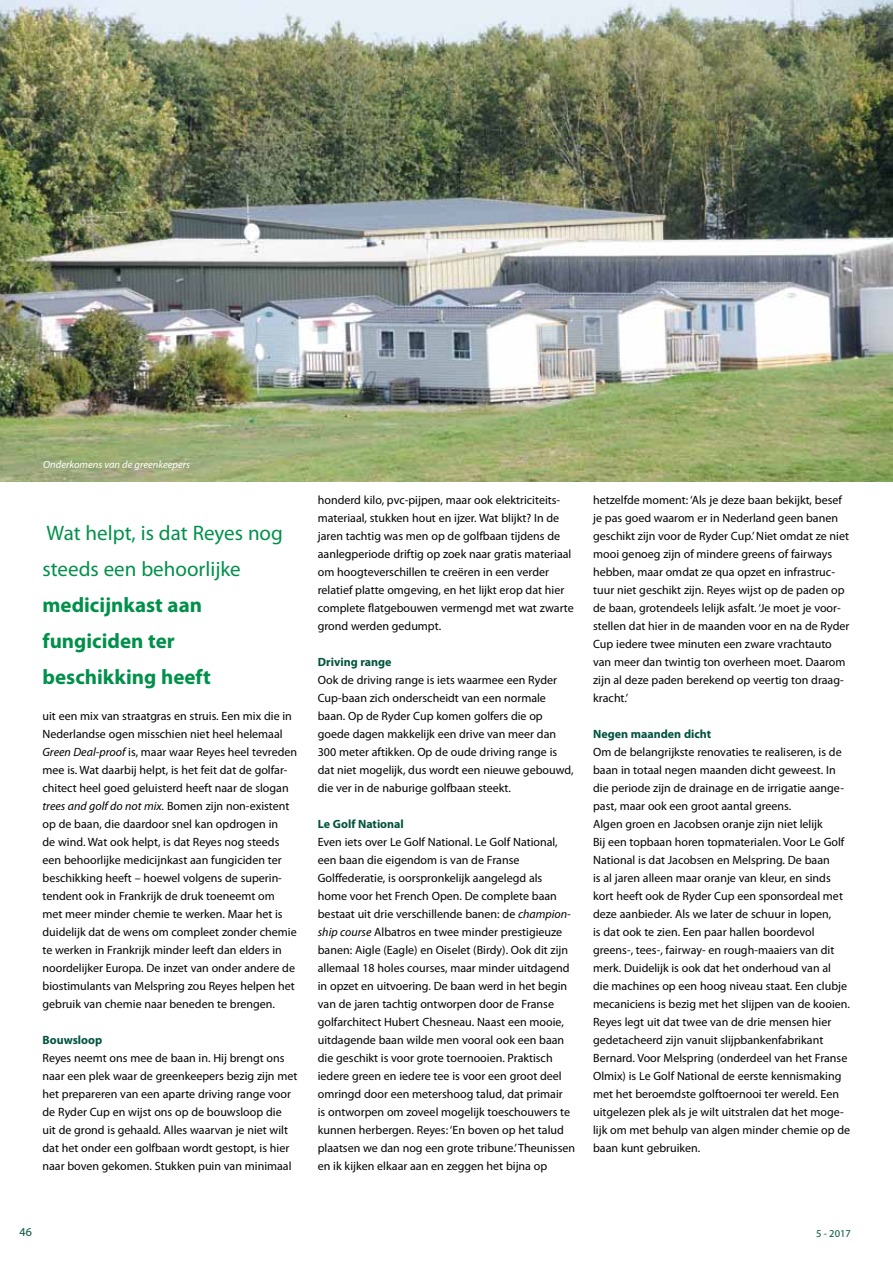
<style>
.page{position:relative;width:893px;height:1263px;background:#fff}
.page>*{position:absolute;margin:0;border:0;box-sizing:border-box;transform-origin:0 0}
.t1{font:700 21px/36px "Myriad Pro";color:#00904a}
.t2{font:21px/36px "Myriad Pro";color:#00904a}
.t3{font:12px/18px "Myriad Pro";color:#000}
.t4{font:700 12px "Myriad Pro";color:#00533d}
.t5{font:12px "Myriad Pro";color:#00533d}
.t6{font:italic 10.5px "Myriad Pro";color:#fff}
.t7{font:10.5px "Myriad Pro";color:#00533d}
.s1{font-style:italic}
</style>
<div class="page">
<img style="left:0;top:0;width:893px;height:481px">
<p class="t6" style="left:43px;top:458px;width:149px">Onderkomens van de greenkeepers</p>
<h1 class="t2" style="left:43px;top:515px;width:242px">Wat helpt, is dat Reyes nog steeds een behoorlijke</h1>
<h1 class="t1" style="left:43px;top:586px;width:170px">medicijnkast aan fungiciden ter beschikking heeft</h1>
<p class="t3" style="left:43px;top:707px;width:256px">uit een mix van straatgras en struis. Een mix die in Nederlandse ogen misschien niet heel helemaal <span class="s1">Green Deal-proof</span> is, maar waar Reyes heel tevreden mee is. Wat daarbij helpt, is het feit dat de golfar&shy;chitect heel goed geluisterd heeft naar de slogan <span class="s1">trees and golf do not mix.</span> Bomen zijn non-existent op de baan, die daardoor snel kan opdrogen in<br>de wind. Wat ook helpt, is dat Reyes nog steeds een behoorlijke medicijnkast aan fungiciden ter beschikking heeft – hoewel volgens de superin&shy;tendent ook in Frankrijk de druk toeneemt om met meer minder chemie te werken. Maar het is duidelijk dat de wens om compleet zonder chemie te werken in Frankrijk minder leeft dan elders in noordelijker Europa. De inzet van onder andere de biostimulants van Melspring zou Reyes helpen het gebruik van chemie naar beneden te brengen.</p>
<p class="t4" style="left:43px;top:1032px;width:61px">Bouwsloop</p>
<p class="t3" style="left:43px;top:1049px;width:256px">Reyes neemt ons mee de baan in. Hij brengt ons naar een plek waar de greenkeepers bezig zijn met het prepareren van een aparte driving range voor de Ryder Cup en wijst ons op de bouwsloop die uit de grond is gehaald. Alles waarvan je niet wilt dat het onder een golfbaan wordt gestopt, is hier naar boven gekomen. Stukken puin van minimaal</p>
<p class="t3" style="left:318px;top:491px;width:257px">honderd kilo, pvc-pijpen, maar ook elektriciteits&shy;materiaal, stukken hout en ijzer. Wat blijkt? In de jaren tachtig was men op de golfbaan tijdens de aanlegperiode driftig op zoek naar gratis materiaal om hoogteverschillen te creëren in een verder relatief platte omgeving, en het lijkt erop dat hier complete flatgebouwen vermengd met wat zwarte grond werden gedumpt.</p>
<p class="t4" style="left:318px;top:654px;width:75px">Driving range</p>
<p class="t3" style="left:318px;top:671px;width:257px">Ook de driving range is iets waarmee een Ryder Cup-baan zich onderscheidt van een normale baan. Op de Ryder Cup komen golfers die op goede dagen makkelijk een drive van meer dan 300 meter aftikken. Op de oude driving range is dat niet mogelijk, dus wordt een nieuwe gebouwd, die ver in de naburige golfbaan steekt.</p>
<p class="t4" style="left:318px;top:816px;width:88px">Le Golf National</p>
<p class="t3" style="left:318px;top:833px;width:259px">Even iets over Le Golf National. Le Golf National, een baan die eigendom is van de Franse Golffederatie, is oorspronkelijk aangelegd als<br>home voor het French Open. De complete baan bestaat uit drie verschillende banen: de <span class="s1">champion&shy;ship course</span> Albatros en twee minder prestigieuze banen: Aigle (Eagle) en Oiselet (Birdy). Ook dit zijn allemaal 18 holes courses, maar minder uitdagend in opzet en uitvoering. De baan werd in het begin van de jaren tachtig ontworpen door de Franse golfarchitect Hubert Chesneau. Naast een mooie, uitdagende baan wilde men vooral ook een baan die geschikt is voor grote toernooien. Praktisch iedere green en iedere tee is voor een groot deel omringd door een metershoog talud, dat primair<br>is ontworpen om zoveel mogelijk toeschouwers te kunnen herbergen. Reyes: ‘En boven op het talud plaatsen we dan nog een grote tribune.’ Theunissen en ik kijken elkaar aan en zeggen het bijna op</p>
<p class="t3" style="left:593px;top:491px;width:258px">hetzelfde moment: ‘Als je deze baan bekijkt, besef je pas goed waarom er in Nederland geen banen geschikt zijn voor de Ryder Cup.’ Niet omdat ze niet mooi genoeg zijn of mindere greens of fairways hebben, maar omdat ze qua opzet en infrastruc&shy;tuur niet geschikt zijn. Reyes wijst op de paden op de baan, grotendeels lelijk asfalt. ‘Je moet je voor&shy;stellen dat hier in de maanden voor en na de Ryder Cup iedere twee minuten een zware vrachtauto van meer dan twintig ton overheen moet. Daarom zijn al deze paden berekend op veertig ton draag&shy;kracht.’</p>
<p class="t4" style="left:593px;top:726px;width:120px">Negen maanden dicht</p>
<p class="t3" style="left:593px;top:743px;width:259px">Om de belangrijkste renovaties te realiseren, is de baan in totaal negen maanden dicht geweest. In die periode zijn de drainage en de irrigatie aange&shy;past, maar ook een groot aantal greens.<br>Algen groen en Jacobsen oranje zijn niet lelijk<br>Bij een topbaan horen topmaterialen. Voor Le Golf National is dat Jacobsen en Melspring. De baan<br>is al jaren alleen maar oranje van kleur, en sinds kort heeft ook de Ryder Cup een sponsordeal met deze aanbieder. Als we later de schuur in lopen,<br>is dat ook te zien. Een paar hallen boordevol greens-, tees-, fairway- en rough-maaiers van dit merk. Duidelijk is ook dat het onderhoud van al<br>die machines op een hoog niveau staat. Een clubje mecaniciens is bezig met het slijpen van de kooien.<br>Reyes legt uit dat twee van de drie mensen hier gedetacheerd zijn vanuit slijpbankenfabrikant Bernard. Voor Melspring (onderdeel van het Franse Olmix) is Le Golf National de eerste kennismaking met het beroemdste golftoernooi ter wereld. Een uitgelezen plek als je wilt uitstralen dat het moge&shy;lijk om met behulp van algen minder chemie op de baan kunt gebruiken.</p>
<p class="t5" style="left:20px;top:1224px;width:14px">46</p>
<p class="t7" style="left:816px;top:1227px;width:36px">5 - 2017</p>
</div>
